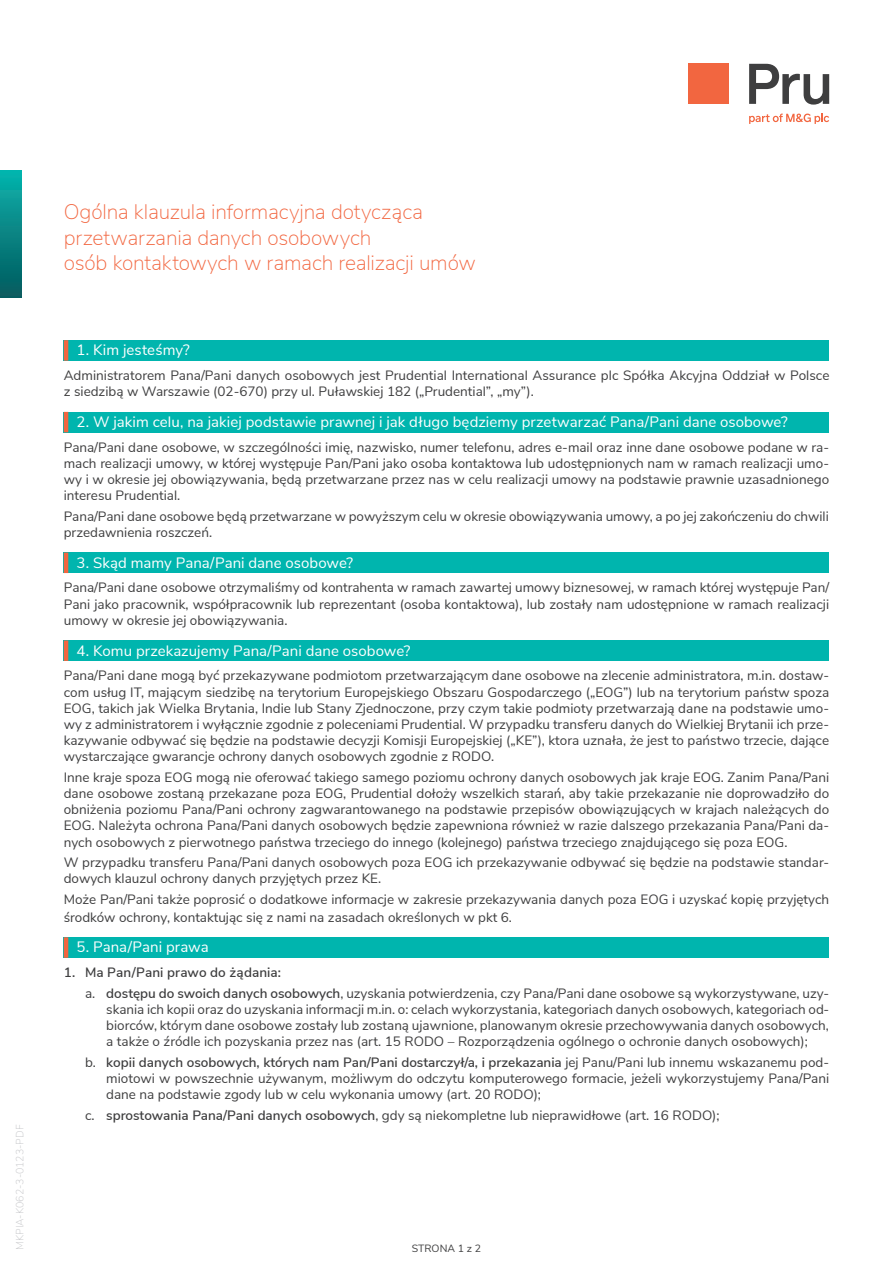
<style>
.page{position:relative;width:893px;height:1263px;background:#fff}
.page>*{position:absolute;margin:0;border:0;box-sizing:border-box;transform-origin:0 0}
.t1{font:200 21px/25.2px "Nunito Sans";letter-spacing:-.01em;color:#f26640}
.rozdział{font:15px "Nunito Sans";letter-spacing:.005em;color:#fff}
.tekst_9pt{font:13.5px/16.2px "Nunito Sans";color:#3e3e3f;text-align:justify}
.t2{font:600 13.5px "Nunito Sans";letter-spacing:.01em;color:#3e3e3f}
.t3{font:200 10.5px "Nunito Sans";color:#c2c3c6}
.t4{font:10.5px "Nunito Sans";color:#3e3e3f}
.s1{font-size:15px;color:#fff}
.s2{font-weight:600}
</style>
<div class="page">
<div style="left:64px;top:340px;width:765px;height:21px;background:#00b5ae"></div>
<hr style="left:64px;top:340px;width:4px;height:21px;background:#f26640">
<div style="left:64px;top:412px;width:765px;height:20px;background:#00b5ae"></div>
<hr style="left:64px;top:412px;width:4px;height:20px;background:#f26640">
<div style="left:64px;top:553px;width:765px;height:20px;background:#00b5ae"></div>
<hr style="left:64px;top:553px;width:4px;height:20px;background:#f26640">
<div style="left:64px;top:640px;width:765px;height:21px;background:#00b5ae"></div>
<hr style="left:64px;top:640px;width:4px;height:21px;background:#f26640">
<div style="left:64px;top:937px;width:765px;height:21px;background:#00b5ae"></div>
<hr style="left:64px;top:937px;width:4px;height:21px;background:#f26640">
<div style="left:0;top:170px;width:21px;height:128px;background:linear-gradient(to bottom,#09b3ad,#05595d)"></div>
<svg style="left:749px;top:64px;width:80px;height:41px"></svg>
<div style="left:689px;top:64px;width:40px;height:40px;background:#f26640"></div>
<svg style="left:749px;top:114px;width:80px;height:10px"></svg>
<p class="t3" style="left:12px;top:1250px;width:127px;rotate:-90deg">MKPIA-K062-3-0123-PDF</p>
<p class="t1" style="left:64px;top:198px;width:414px">Ogólna klauzula informacyjna dotycząca przetwarzania danych osobowych<br>osób kontaktowych w ramach realizacji umów</p>
<p class="rozdział" style="left:77px;top:339px;width:115px">1. Kim jesteśmy?</p>
<p class="tekst_9pt" style="left:64px;top:366px;width:767px">Administratorem Pana/Pani danych osobowych jest Prudential International Assurance plc Spółka Akcyjna Oddział w Polsce z siedzibą w Warszawie (02-670) przy ul. Puławskiej 182 („Prudential”, „my”).</p>
<p class="rozdział" style="left:77px;top:411px;width:713px">2. W jakim celu, na jakiej podstawie prawnej i jak długo będziemy przetwarzać Pana/Pani dane osobowe?</p>
<p class="tekst_9pt" style="left:64px;top:438px;width:767px">Pana/Pani dane osobowe, w szczególności imię, nazwisko, numer telefonu, adres e-mail oraz inne dane osobowe podane w ra&shy;mach realizacji umowy, w której występuje Pan/Pani jako osoba kontaktowa lub udostępnionych nam w ramach realizacji umo&shy;wy i w okresie jej obowiązywania, będą przetwarzane przez nas w celu realizacji umowy na podstawie prawnie uzasadnionego interesu Prudential.</p>
<p class="tekst_9pt" style="left:64px;top:507px;width:766px">Pana/Pani dane osobowe będą przetwarzane w powyższym celu w okresie obowiązywania umowy, a po jej zakończeniu do chwili przedawnienia roszczeń.</p>
<p class="rozdział" style="left:77px;top:552px;width:278px">3. Skąd mamy Pana/Pani dane osobowe?</p>
<p class="tekst_9pt" style="left:64px;top:579px;width:767px">Pana/Pani dane osobowe otrzymaliśmy od kontrahenta w ramach zawartej umowy biznesowej, w ramach której występuje Pan/ Pani jako pracownik, współpracownik lub reprezentant (osoba kontaktowa), lub zostały nam udostępnione w ramach realizacji umowy w okresie jej obowiązywania.</p>
<p class="rozdział" style="left:77px;top:639px;width:335px">4. Komu przekazujemy Pana/Pani dane osobowe?</p>
<p class="tekst_9pt" style="left:64px;top:667px;width:767px">Pana/Pani dane mogą być przekazywane podmiotom przetwarzającym dane osobowe na zlecenie administratora, m.in. dostaw&shy;com usług IT, mającym siedzibę na terytorium Europejskiego Obszaru Gospodarczego („EOG”) lub na terytorium państw spoza EOG, takich jak Wielka Brytania, Indie lub Stany Zjednoczone, przy czym takie podmioty przetwarzają dane na podstawie umo&shy;wy z administratorem i wyłącznie zgodnie z poleceniami Prudential. W przypadku transferu danych do Wielkiej Brytanii ich prze&shy;kazywanie odbywać się będzie na podstawie decyzji Komisji Europejskiej („KE”), ktora uznała, że jest to państwo trzecie, dające wystarczające gwarancje ochrony danych osobowych zgodnie z RODO.</p>
<p class="tekst_9pt" style="left:64px;top:768px;width:767px">Inne kraje spoza EOG mogą nie oferować takiego samego poziomu ochrony danych osobowych jak kraje EOG. Zanim Pana/Pani dane osobowe zostaną przekazane poza EOG, Prudential dołoży wszelkich starań, aby takie przekazanie nie doprowadziło do obniżenia poziomu Pana/Pani ochrony zagwarantowanego na podstawie przepisów obowiązujących w krajach należących do EOG. Należyta ochrona Pana/Pani danych osobowych będzie zapewniona również w razie dalszego przekazania Pana/Pani da&shy;nych osobowych z pierwotnego państwa trzeciego do innego (kolejnego) państwa trzeciego znajdującego się poza EOG.</p>
<p class="tekst_9pt" style="left:64px;top:853px;width:767px">W przypadku transferu Pana/Pani danych osobowych poza EOG ich przekazywanie odbywać się będzie na podstawie standar&shy;dowych klauzul ochrony danych przyjętych przez KE.</p>
<p class="tekst_9pt" style="left:64px;top:889px;width:767px;line-height:18px">Może Pan/Pani także poprosić o dodatkowe informacje w zakresie przekazywania danych poza EOG i uzyskać kopię przyjętych środków ochrony, kontaktując się z nami na zasadach określonych w pkt 6. <span class="s1">5. Pana/Pani prawa</span></p>
<p class="rozdział" style="left:77px;top:936px;width:134px">5. Pana/Pani prawa</p>
<p class="t2" style="left:64px;top:963px;width:219px">1. Ma Pan/Pani prawo do żądania:</p>
<p class="tekst_9pt" style="left:106px;top:984px;width:724px;text-indent:-21px">a. <span class="s2">dostępu do swoich danych osobowych</span>, uzyskania potwierdzenia, czy Pana/Pani dane osobowe są wykorzystywane, uzy&shy;skania ich kopii oraz do uzyskania informacji m.in. o: celach wykorzystania, kategoriach danych osobowych, kategoriach od&shy;biorców, którym dane osobowe zostały lub zostaną ujawnione, planowanym okresie przechowywania danych osobowych, a także o źródle ich pozyskania przez nas (art. 15 RODO – Rozporządzenia ogólnego o ochronie danych osobowych);</p>
<p class="tekst_9pt" style="left:106px;top:1053px;width:724px;text-indent:-21px">b. <span class="s2">kopii danych osobowych, których nam Pan/Pani dostarczył/a, i przekazania</span> jej Panu/Pani lub innemu wskazanemu pod&shy;miotowi w powszechnie używanym, możliwym do odczytu komputerowego formacie, jeżeli wykorzystujemy Pana/Pani dane na podstawie zgody lub w celu wykonania umowy (art. 20 RODO);</p>
<p class="tekst_9pt" style="left:85px;top:1106px;width:636px">c. <span class="s2">sprostowania Pana/Pani danych osobowych</span>, gdy są niekompletne lub nieprawidłowe (art. 16 RODO);</p>
<p class="t4" style="left:412px;top:1241px;width:71px">STRONA 1 z 2</p>
</div>
